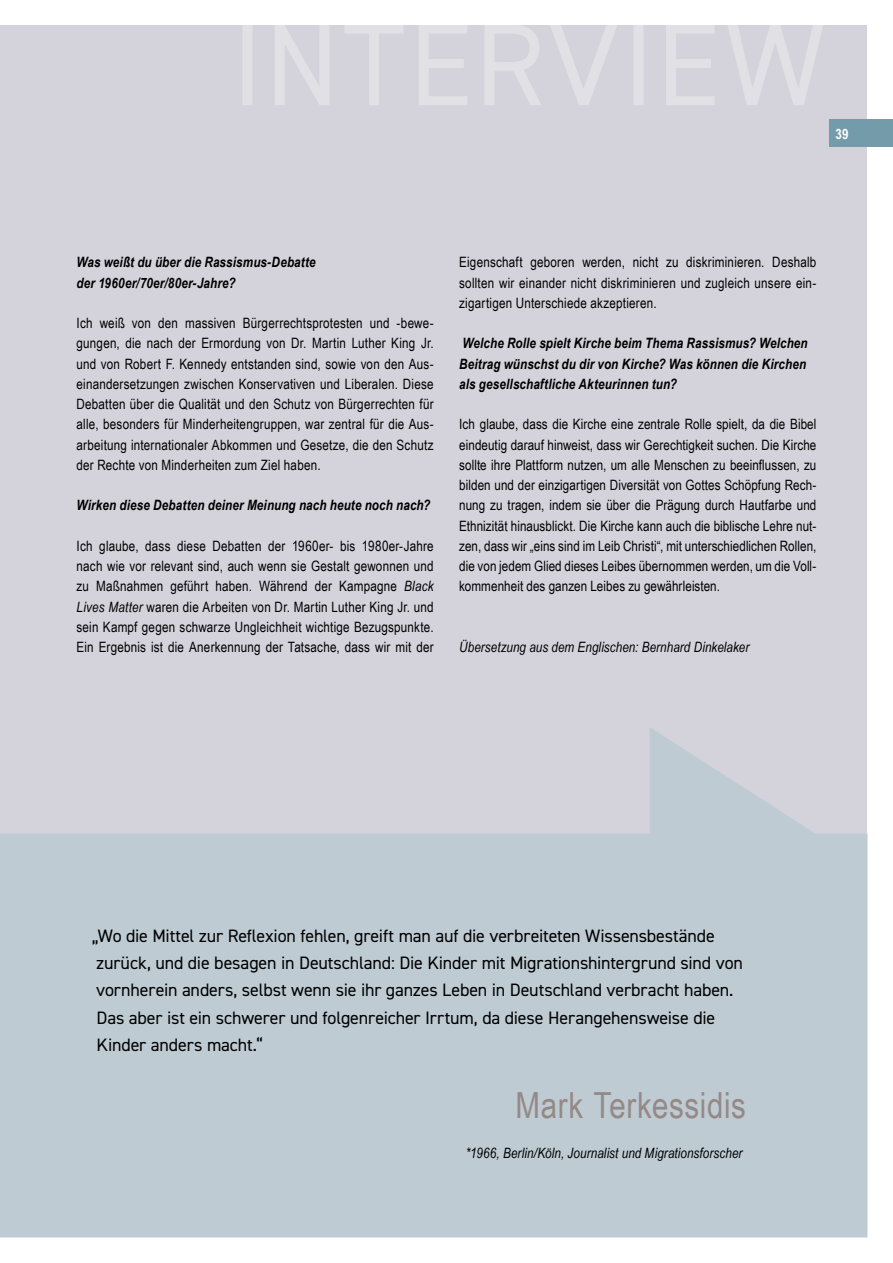
<style>
.page{position:relative;width:893px;height:1263px;background:#fff}
.page>*{position:absolute;margin:0;border:0;box-sizing:border-box;transform-origin:0 0}
.t1{font:36px "Arial Narrow";letter-spacing:.015em;color:#948986}
.t2{font:18px/27px "DIN2014";letter-spacing:-.01em;color:#000}
.t3{font:14.25px/20.2px "Arial Narrow";letter-spacing:.015em;color:#000;text-align:justify}
.t4{font:italic 700 14.25px/20.2px "Arial Narrow";letter-spacing:.01em;color:#000}
.t5{font:italic 14.25px "Arial Narrow";letter-spacing:.005em;color:#000}
.t6{font:700 14.25px "Arial Narrow";color:#fff}
.s1{font-style:italic}
</style>
<div class="page">
<div style="left:0;top:26px;width:867px;height:1211px;background:#d4d3db"></div>
<div style="left:829px;top:119px;width:64px;height:27px;background:#749ba9"></div>
<svg style="left:242px;top:25px;width:581px;height:80px"></svg>
<svg style="left:0;top:728px;width:867px;height:509px;fill:#becbd3"></svg>
<p class="t6" style="left:836px;top:123px;width:15px">39</p>
<p class="t4" style="left:77px;top:251px;width:241px">Was weißt du über die Rassismus-Debatte der 1960er/70er/80er-Jahre?</p>
<p class="t3" style="left:77px;top:312px;width:359px">Ich weiß von den massiven Bürgerrechtsprotesten und -bewe&shy;gungen, die nach der Ermordung von Dr. Martin Luther King Jr. und von Robert F. Kennedy entstanden sind, sowie von den Aus&shy;einandersetzungen zwischen Konservativen und Liberalen. Diese Debatten über die Qualität und den Schutz von Bürgerrechten für alle, besonders für Minderheitengruppen, war zentral für die Aus&shy;arbeitung internationaler Abkommen und Gesetze, die den Schutz der Rechte von Minderheiten zum Ziel haben.</p>
<p class="t4" style="left:77px;top:494px;width:355px">Wirken diese Debatten deiner Meinung nach heute noch nach?</p>
<p class="t3" style="left:77px;top:535px;width:359px">Ich glaube, dass diese Debatten der 1960er- bis 1980er-Jahre nach wie vor relevant sind, auch wenn sie Gestalt gewonnen und zu Maßnahmen geführt haben. Während der Kampagne <span class="s1">Black Lives Matter</span> waren die Arbeiten von Dr. Martin Luther King Jr. und sein Kampf gegen schwarze Ungleichheit wichtige Bezugspunkte.<br>Ein Ergebnis ist die Anerkennung der Tatsache, dass wir mit der</p>
<p class="t3" style="left:459px;top:252px;width:359px">Eigenschaft geboren werden, nicht zu diskriminieren. Deshalb sollten wir einander nicht diskriminieren und zugleich unsere ein&shy;zigartigen Unterschiede akzeptieren.</p>
<p class="t4" style="left:459px;top:332px;width:350px;text-align:justify">Welche Rolle spielt Kirche beim Thema Rassismus? Welchen Beitrag wünschst du dir von Kirche? Was können die Kirchen als gesellschaftliche Akteurinnen tun?</p>
<p class="t3" style="left:459px;top:414px;width:359px">Ich glaube, dass die Kirche eine zentrale Rolle spielt, da die Bibel eindeutig darauf hinweist, dass wir Gerechtigkeit suchen. Die Kirche sollte ihre Plattform nutzen, um alle Menschen zu beeinflussen, zu bilden und der einzigartigen Diversität von Gottes Schöpfung Rech&shy;nung zu tragen, indem sie über die Prägung durch Hautfarbe und Ethnizität hinausblickt. Die Kirche kann auch die biblische Lehre nut&shy;zen, dass wir „eins sind im Leib Christi“, mit unterschiedlichen Rollen, die von jedem Glied dieses Leibes übernommen werden, um die Voll&shy;kommenheit des ganzen Leibes zu gewährleisten.</p>
<p class="t5" style="left:459px;top:637px;width:292px">Übersetzung aus dem Englischen: Bernhard Dinkelaker</p>
<p class="t2" style="left:92px;top:922px;width:653px">„Wo die Mittel zur Reflexion fehlen, greift man auf die verbreiteten Wissensbestände zurück, und die besagen in Deutschland: Die Kinder mit Migrationshintergrund sind von vornherein anders, selbst wenn sie ihr ganzes Leben in Deutschland verbracht haben.<br>Das aber ist ein schwerer und folgenreicher Irrtum, da diese Herangehensweise die Kinder anders macht.“</p>
<h1 class="t1" style="left:515px;top:1079px;width:232px">Mark Terkessidis</h1>
<p class="t5" style="left:466px;top:1143px;width:278px">*1966, Berlin/Köln, Journalist und Migrationsforscher</p>
</div>
